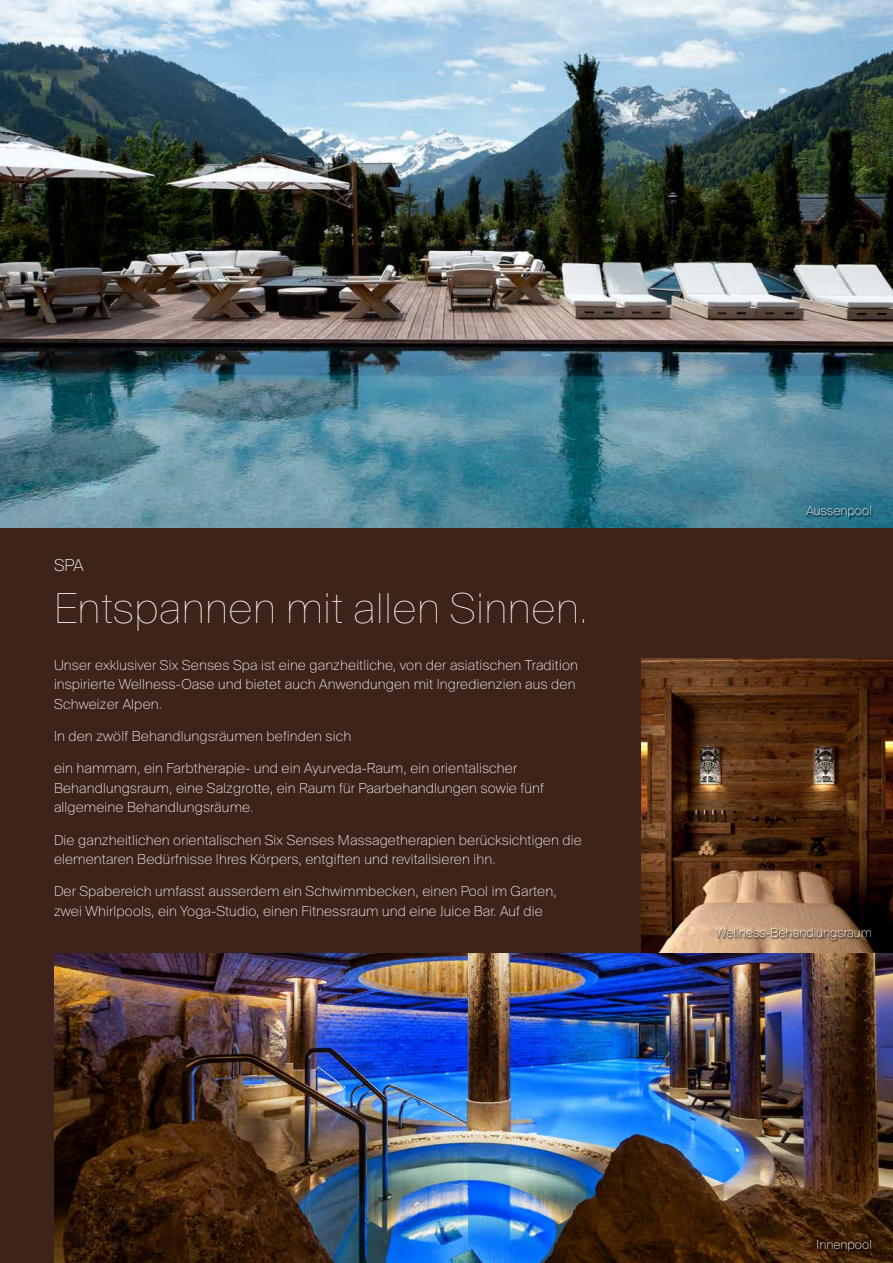
<style>
.page{position:relative;width:893px;height:1263px;background:#3e231a}
.page>*{position:absolute;margin:0;border:0;box-sizing:border-box;transform-origin:0 0}
.t1{font:200 45px "Suisse B Ptest Font Intl";color:#fff}
.t2{font:100 18px "Suisse BP Intl";color:#fff}
.t3{font:100 15px/19.5px "Suisse BP Intl";letter-spacing:.01em;color:#fff}
.t4{font:100 13.5px "Suisse BP Intl";color:#fff}
</style>
<div class="page">
<img style="left:0;top:0;width:893px;height:528px">
<img style="left:642px;top:658px;width:251px;height:296px">
<img style="left:54px;top:954px;width:839px;height:309px">
<svg style="left:805px;top:506px;width:68px;height:14px"></svg>
<svg style="left:817px;top:1240px;width:56px;height:14px"></svg>
<svg style="left:715px;top:928px;width:158px;height:14px;background:#98775d"></svg>
<p class="t2" style="left:54px;top:555px;width:31px">SPA</p>
<h1 class="t1" style="left:54px;top:585px;width:535px">Entspannen mit allen Sinnen.</h1>
<p class="t3" style="left:54px;top:655px;width:525px">Unser exklusiver Six Senses Spa ist eine ganzheitliche, von der asiatischen Tradition inspirierte Wellness-Oase und bietet auch Anwendungen mit Ingredienzien aus den<br>Schweizer Alpen.</p>
<p class="t3" style="left:54px;top:720px;width:465px;line-height:32.2px">In den zwölf Behandlungsräumen befinden sich<br>ein hammam, ein Farbtherapie- und ein Ayurveda-Raum, ein orientalischer</p>
<p class="t3" style="left:54px;top:778px;width:491px">Behandlungsraum, eine Salzgrotte, ein Raum für Paarbehandlungen sowie fünf allgemeine Behandlungsräume.</p>
<p class="t3" style="left:54px;top:829px;width:529px">Die ganzheitlichen orientalischen Six Senses Massagetherapien berücksichtigen die elementaren Bedürfnisse Ihres Körpers, entgiften und revitalisieren ihn.</p>
<p class="t3" style="left:54px;top:881px;width:504px">Der Spabereich umfasst ausserdem ein Schwimmbecken, einen Pool im Garten, zwei Whirlpools, ein Yoga-Studio, einen Fitnessraum und eine Juice Bar. Auf die</p>
<p class="t4" style="left:806px;top:503px;width:67px">Aussenpool</p>
<p class="t4" style="left:716px;top:925px;width:158px">Wellness-Behandlungsraum</p>
<p class="t4" style="left:817px;top:1237px;width:57px">Innenpool</p>
</div>
